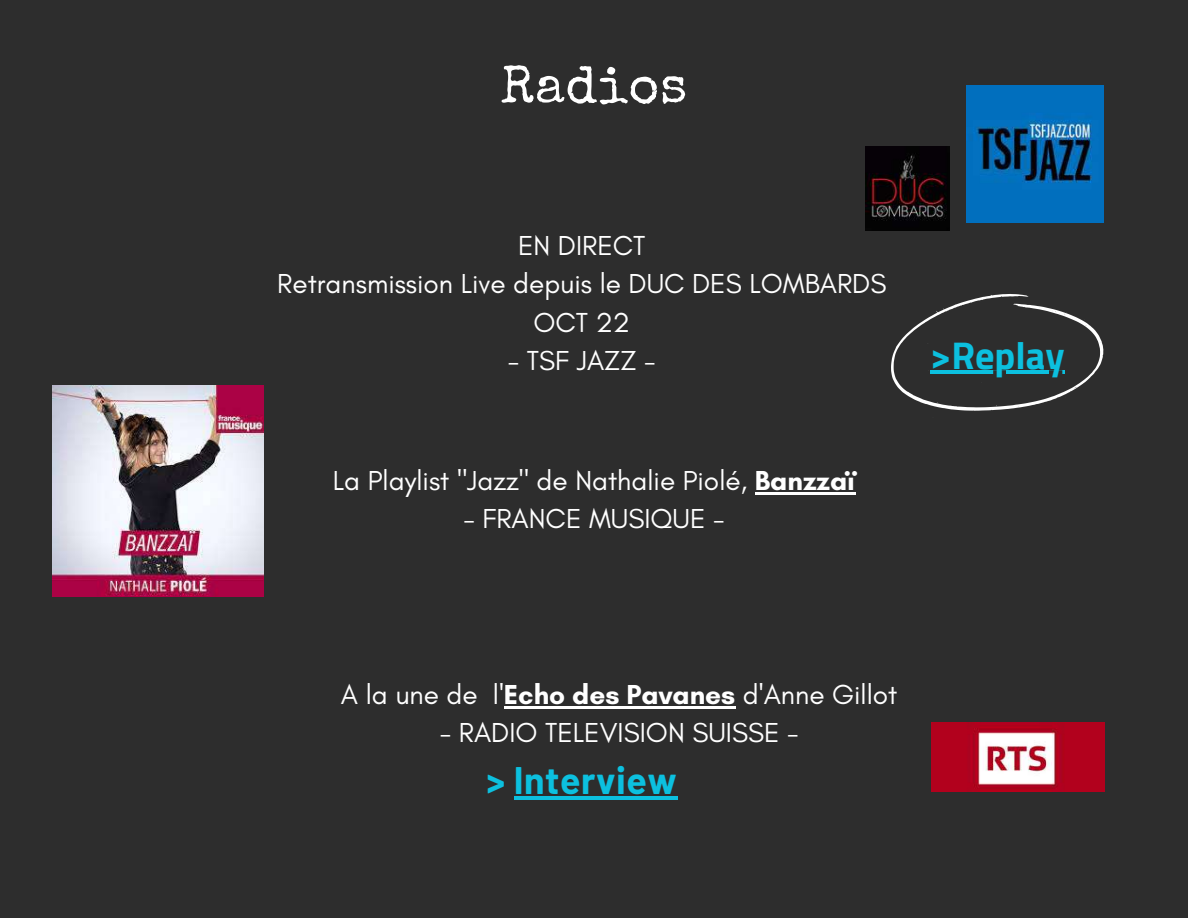
<style>
.page{position:relative;width:1188px;height:918px;background:#2d2d2d}
.page>*{position:absolute;margin:0;border:0;box-sizing:border-box;transform-origin:0 0}
.t1{font:52.5px "Special Elite";letter-spacing:.015em;color:#fff}
.t2{font:700 38.25px "Cairo";color:#0cc0df}
.t3{font:700 37.5px "Barlow";letter-spacing:.015em;color:#0cc0df}
.t4{font:27.9px/38.2px "Glacial Indifference";color:#fff;text-align:center}
.s1{font-weight:700}
</style>
<div class="page">
<img style="left:931px;top:723px;width:174px;height:68px">
<hr style="left:504px;top:706px;width:231px;height:3px;background:#fff">
<img style="left:52px;top:385px;width:212px;height:212px">
<hr style="left:755px;top:492px;width:100px;height:2px;background:#fff">
<svg style="left:891px;top:294px;width:212px;height:117px"></svg>
<img style="left:966px;top:86px;width:138px;height:137px">
<img style="left:866px;top:146px;width:84px;height:84px">
<hr style="left:514px;top:796px;width:163px;height:4px;background:#0cc0df">
<hr style="left:930px;top:371px;width:135px;height:3px;background:#0cc0df">
<h1 class="t1" style="left:501px;top:65px;width:188px">Radios</h1>
<p class="t4" style="left:277px;top:226px;width:611px">EN DIRECT<br>Retransmission Live depuis le DUC DES LOMBARDS<br>OCT 22</p>
<p class="t4" style="left:508px;top:341px;width:149px">- TSF JAZZ -</p>
<p class="t4" style="left:333px;top:461px;width:524px">La Playlist "Jazz" de Nathalie Piolé, <span class="s1">Banzzaï</span></p>
<p class="t4" style="left:463px;top:499px;width:263px">- FRANCE MUSIQUE -</p>
<h2 class="t2" style="left:930px;top:333px;width:136px">&gt;Replay</h2>
<p class="t4" style="left:341px;top:675px;width:558px">A la une de l'<span class="s1">Echo des Pavanes</span> d'Anne Gillot</p>
<p class="t4" style="left:440px;top:714px;width:360px">- RADIO TELEVISION SUISSE -</p>
<h3 class="t3" style="left:487px;top:756px;width:191px">&gt; Interview</h3>
</div>
